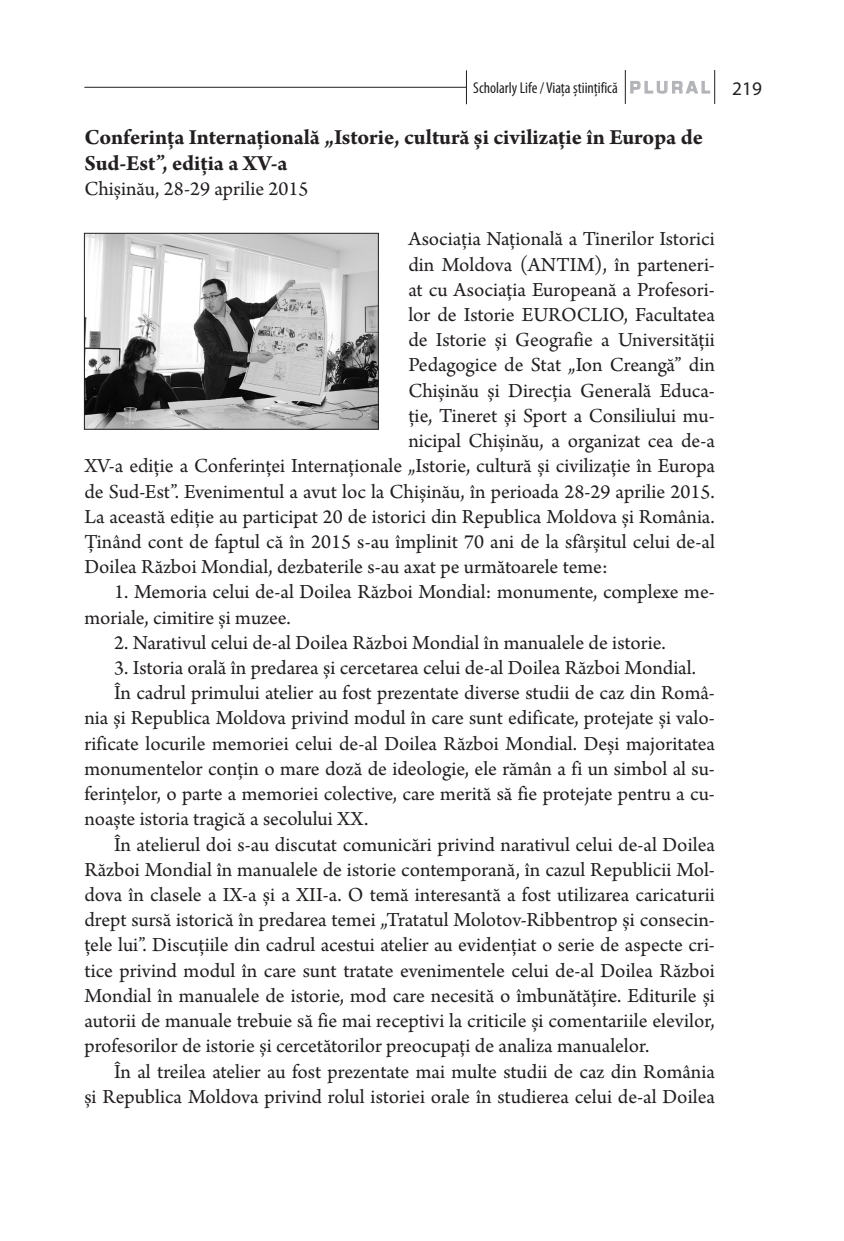
<style>
.page{position:relative;width:844px;height:1241px;background:#fff}
.page>*{position:absolute;margin:0;border:0;box-sizing:border-box;transform-origin:0 0}
.t1{font:700 22.75px/25.2px "Arno Pro";color:#231f20}
.t2{font:21px/25.2px "Arno Pro";color:#231f20}
.t3{font:condensed 15.75px "Myriad Pro";color:#231f20}
.s1{font-family:"Eurostile";font-weight:700;font-stretch:normal;font-size:17.5px;color:#b2b3b7}
.s2{font-stretch:normal;font-size:19.25px}
</style>
<div class="page">
<svg style="left:630px;top:81px;width:80px;height:13px"></svg>
<hr style="left:714px;top:70px;width:1px;height:34px;background:#231f20">
<hr style="left:625px;top:70px;width:1px;height:34px;background:#231f20">
<hr style="left:466px;top:70px;width:1px;height:34px;background:#231f20">
<hr style="left:84px;top:87px;width:382px;height:1px;background:#231f20">
<img style="left:86px;top:235px;width:290px;height:192px">
<div style="left:84px;top:233px;width:294px;height:196px;border:1px solid #231f20"></div>
<p class="t3" style="left:473px;top:78px;width:290px">Scholarly Life / Viața științifică <span class="s1">P L U R A L</span> <span class="s2">219</span></p>
<p class="t1" style="left:84px;top:126px;width:620px">Conferinţa Internaţională „Istorie, cultură şi civilizaţie în Europa de<br>Sud-Est”, ediția a XV-a</p>
<p class="t2" style="left:84px;top:177px;width:226px">Chişinău, 28-29 aprilie 2015</p>
<p class="t2" style="left:408px;top:227px;width:308px">Asociația Națională a Tinerilor Istorici</p>
<p class="t2" style="left:408px;top:253px;width:308px">din Moldova (ANTIM), în parteneri-</p>
<p class="t2" style="left:408px;top:278px;width:308px">at cu Asociația Europeană a Profesori-</p>
<p class="t2" style="left:408px;top:303px;width:308px">lor de Istorie EUROCLIO, Facultatea</p>
<p class="t2" style="left:408px;top:328px;width:308px">de Istorie și Geografie a Universității</p>
<p class="t2" style="left:408px;top:353px;width:308px">Pedagogice de Stat „Ion Creangă” din</p>
<p class="t2" style="left:408px;top:379px;width:308px">Chișinău și Direcția Generală Educa-</p>
<p class="t2" style="left:408px;top:404px;width:308px">ție, Tineret și Sport a Consiliului mu-</p>
<p class="t2" style="left:408px;top:429px;width:308px">nicipal Chişinău, a organizat cea de-a</p>
<p class="t2" style="left:84px;top:454px;width:632px">XV-a ediţie a Conferinţei Internaţionale „Istorie, cultură şi civilizaţie în Europa</p>
<p class="t2" style="left:84px;top:479px;width:631px">de Sud-Est”. Evenimentul a avut loc la Chişinău, în perioada 28-29 aprilie 2015.</p>
<p class="t2" style="left:84px;top:505px;width:632px">La această ediție au participat 20 de istorici din Republica Moldova și România.</p>
<p class="t2" style="left:84px;top:530px;width:631px">Ținând cont de faptul că în 2015 s-au împlinit 70 ani de la sfârșitul celui de-al</p>
<p class="t2" style="left:84px;top:555px;width:524px">Doilea Război Mondial, dezbaterile s-au axat pe următoarele teme:</p>
<p class="t2" style="left:84px;top:580px;width:632px;text-indent:30px">1. Memoria celui de-al Doilea Război Mondial: monumente, complexe me&shy;moriale, cimitire și muzee.</p>
<p class="t2" style="left:114px;top:631px;width:552px">2. Narativul celui de-al Doilea Război Mondial în manualele de istorie.</p>
<p class="t2" style="left:114px;top:656px;width:583px">3. Istoria orală în predarea și cercetarea celui de-al Doilea Război Mondial.</p>
<p class="t2" style="left:114px;top:681px;width:602px">În cadrul primului atelier au fost prezentate diverse studii de caz din Româ-</p>
<p class="t2" style="left:84px;top:706px;width:631px">nia și Republica Moldova privind modul în care sunt edificate, protejate și valo-</p>
<p class="t2" style="left:84px;top:731px;width:632px">rificate locurile memoriei celui de-al Doilea Război Mondial. Deși majoritatea</p>
<p class="t2" style="left:84px;top:757px;width:632px">monumentelor conțin o mare doză de ideologie, ele rămân a fi un simbol al su-</p>
<p class="t2" style="left:84px;top:782px;width:631px">ferințelor, o parte a memoriei colective, care merită să fie protejate pentru a cu-</p>
<p class="t2" style="left:84px;top:807px;width:285px">noaște istoria tragică a secolului XX.</p>
<p class="t2" style="left:114px;top:832px;width:602px">În atelierul doi s-au discutat comunicări privind narativul celui de-al Doilea</p>
<p class="t2" style="left:84px;top:857px;width:631px">Război Mondial în manualele de istorie contemporană, în cazul Republicii Mol-</p>
<p class="t2" style="left:84px;top:883px;width:631px">dova în clasele a IX-a și a XII-a. O temă interesantă a fost utilizarea caricaturii</p>
<p class="t2" style="left:84px;top:908px;width:632px">drept sursă istorică în predarea temei „Tratatul Molotov-Ribbentrop și consecin-</p>
<p class="t2" style="left:84px;top:933px;width:631px">țele lui”. Discuțiile din cadrul acestui atelier au evidențiat o serie de aspecte cri-</p>
<p class="t2" style="left:84px;top:958px;width:632px">tice privind modul în care sunt tratate evenimentele celui de-al Doilea Război</p>
<p class="t2" style="left:84px;top:983px;width:632px">Mondial în manualele de istorie, mod care necesită o îmbunătățire. Editurile și</p>
<p class="t2" style="left:84px;top:1009px;width:631px">autorii de manuale trebuie să fie mai receptivi la criticile și comentariile elevilor,</p>
<p class="t2" style="left:84px;top:1034px;width:566px">profesorilor de istorie și cercetătorilor preocupați de analiza manualelor.</p>
<p class="t2" style="left:114px;top:1059px;width:602px">În al treilea atelier au fost prezentate mai multe studii de caz din România</p>
<p class="t2" style="left:84px;top:1084px;width:632px">și Republica Moldova privind rolul istoriei orale în studierea celui de-al Doilea</p>
</div>
